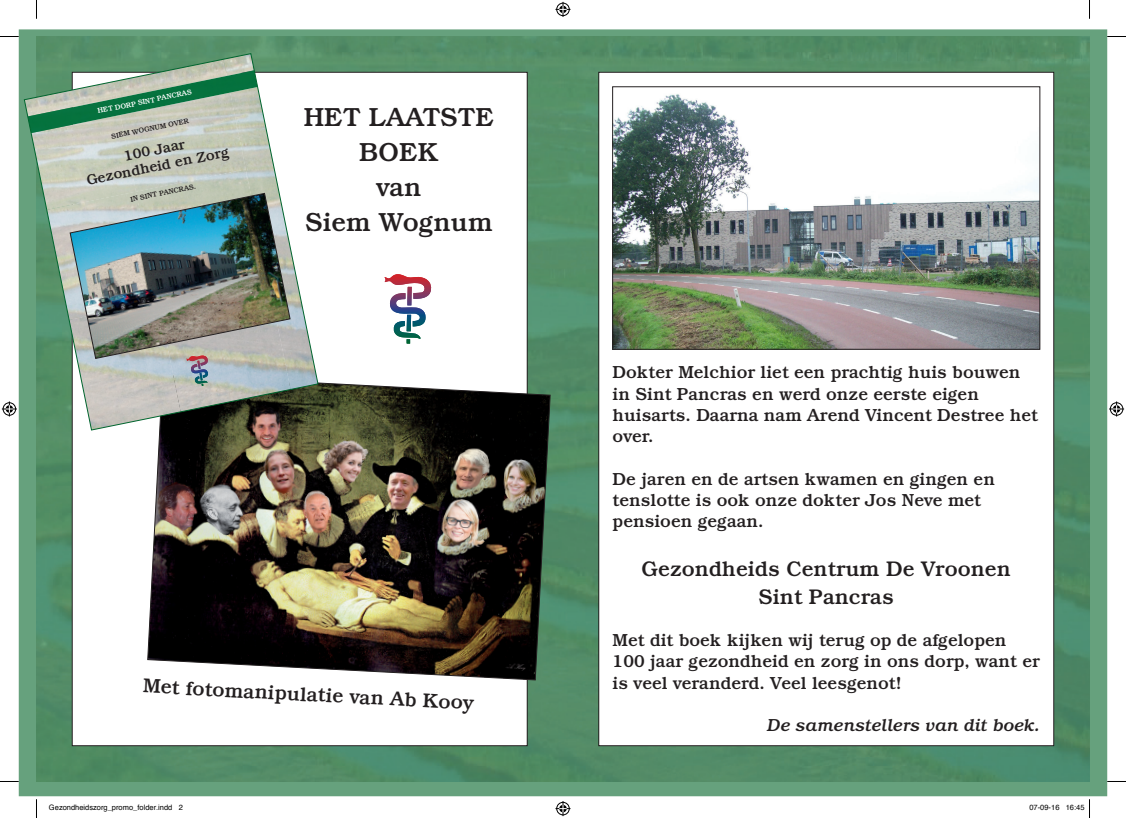
<style>
.page{position:relative;width:1126px;height:818px;background:#fff}
.page>*{position:absolute;margin:0;border:0;box-sizing:border-box;transform-origin:0 0}
.t1{font:500 26.25px/35px "Bookman";color:#231f20;text-align:center}
.t2{font:500 21.25px/27.5px "Bookman";color:#231f20;text-align:center}
.t3{font:500 20px "Bookman";color:#231f20}
.t4{font:500 17.5px/21.2px "Bookman";color:#231f20}
.t5{font:italic 500 17.5px "Bookman";color:#231f20}
.t6{font:500 14.38px/16px "Bookman";color:#231f20;text-align:center}
.t7{font:7.5px "Helvetica";color:#000}
.t8{font:500 7.25px "Bookman";color:#231f20}
.t9{font:500 7.25px "Bookman";color:#fff}
</style>
<div class="page">
<div style="left:19px;top:29px;width:1088px;height:766px;background:#66a17d"></div>
<img style="left:36px;top:36px;width:1053px;height:745px">
<div style="left:598px;top:72px;width:455px;height:673px;background:#fff"></div>
<div style="left:72px;top:72px;width:455px;height:673px;background:#fff"></div>
<img style="left:147px;top:374px;width:403px;height:306px">
<img style="left:24px;top:53px;width:294px;height:377px">
<svg style="left:384px;top:274px;width:48px;height:69px"></svg>
<img style="left:614px;top:94px;width:424px;height:253px">
<div style="left:612px;top:86px;width:428px;height:263px;border:1px solid #231f20"></div>
<svg style="left:0;top:36px;width:19px;height:1px"></svg>
<svg style="left:1107px;top:36px;width:18px;height:1px"></svg>
<svg style="left:36px;top:0;width:1px;height:19px"></svg>
<svg style="left:36px;top:799px;width:1px;height:18px"></svg>
<svg style="left:1089px;top:0;width:1px;height:19px"></svg>
<svg style="left:555px;top:2px;width:15px;height:15px"></svg>
<svg style="left:555px;top:801px;width:15px;height:14px"></svg>
<svg style="left:2px;top:401px;width:15px;height:15px"></svg>
<svg style="left:1109px;top:401px;width:14px;height:15px"></svg>
<svg style="left:1089px;top:799px;width:1px;height:18px"></svg>
<p class="t9" style="left:97px;top:107px;width:97px;rotate:-12deg">HET DORP SINT PANCRAS</p>
<p class="t8" style="left:111px;top:132px;width:80px;rotate:-12deg">SIEM WOGNUM OVER</p>
<p class="t6" style="left:82px;top:157px;width:146px;rotate:-12deg">100 Jaar<br>Gezondheid en Z org</p>
<p class="t8" style="left:130px;top:195px;width:68px;rotate:-12deg">IN SINT PANCRAS.</p>
<h1 class="t1" style="left:304px;top:99px;width:192px">HET LAATSTE<br>BOEK<br>van<br>Siem Wognum</h1>
<p class="t3" style="left:144px;top:673px;width:333px;rotate:3deg">Met fotomanipulatie van Ab Kooy</p>
<p class="t4" style="left:612px;top:361px;width:427px">Dokter Melchior liet een prachtig huis bouwen in Sint Pancras en werd onze eerste eigen huisarts. Daarna nam Arend Vincent Destree het over.</p>
<p class="t4" style="left:612px;top:467px;width:384px">De jaren en de artsen kwamen en gingen en tenslotte is ook onze dokter Jos Neve met pensioen gegaan.</p>
<p class="t2" style="left:641px;top:554px;width:371px">Gezondheids Centrum De Vroonen<br>Sint Pancras</p>
<p class="t4" style="left:612px;top:629px;width:429px">Met dit boek kijken wij terug op de afgelopen<br>100 jaar gezondheid en zorg in ons dorp, want er is veel veranderd. Veel leesgenot!</p>
<p class="t5" style="left:766px;top:714px;width:274px">De samenstellers van dit boek.</p>
<p class="t7" style="left:49px;top:801px;width:135px">Gezondheidszorg_promo_folder.indd 2</p>
<p class="t7" style="left:1029px;top:801px;width:57px">07-09-16 16:45</p>
</div>
